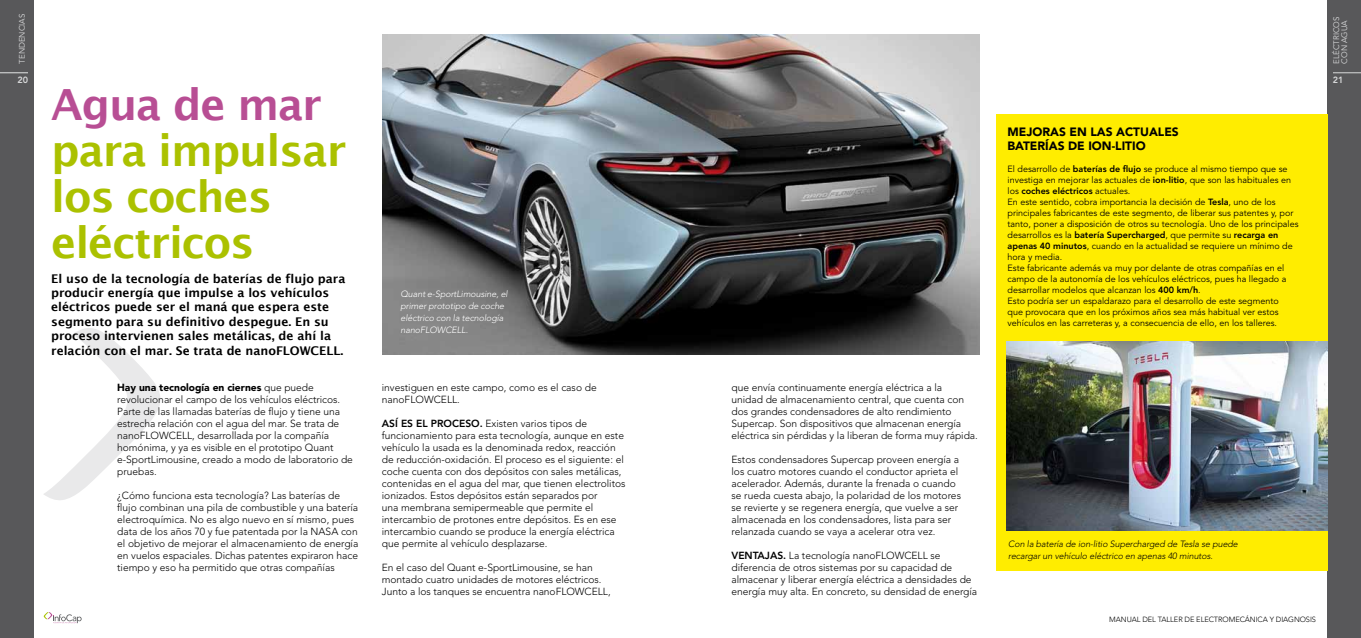
<style>
.page{position:relative;width:1361px;height:638px;background:#fff}
.page>*{position:absolute;margin:0;border:0;box-sizing:border-box;transform-origin:0 0}
.t1{font:600 43px/46px "Lucida Sans";letter-spacing:-.025em;color:#abc100}
.t2{font:600 43px "Lucida Sans";letter-spacing:-.025em;color:#b84e94}
.t3{font:600 12px/14.4px "Lucida Sans";color:#000}
.t4{font:900 12px/14px "Avenir";color:#000}
.t5{font:300 10.2px/12px "Avenir";color:#000}
.t6{font:9px/11px "Avenir";color:#000}
.t7{font:italic 300 9px/12px "Avenir";letter-spacing:-.01em;color:#000}
.t8{font:italic 300 9px/12px "Avenir";letter-spacing:-.01em;color:#fff}
.t9{font:800 9px "Avenir";color:#d9dadb}
.t10{font:8px/8px "Avenir";color:#d9dadb}
.t11{font:300 7.5px "Avenir";letter-spacing:-.01em;color:#000}
.s1{font-weight:900}
.s2{font-weight:800}
</style>
<div class="page">
<div style="left:0;top:0;width:34px;height:638px;background:#58585a"></div>
<svg style="left:0;top:73px;width:28px;height:1px"></svg>
<svg style="left:44px;top:612px;width:38px;height:12px"></svg>
<div style="left:1327px;top:0;width:34px;height:638px;background:#58585a"></div>
<svg style="left:1333px;top:73px;width:28px;height:1px"></svg>
<svg style="left:44px;top:328px;width:117px;height:172px"></svg>
<img style="left:382px;top:35px;width:597px;height:320px">
<div style="left:996px;top:115px;width:331px;height:456px;background:#ffed00"></div>
<img style="left:1007px;top:341px;width:320px;height:189px">
<p class="t10" style="left:18px;top:64px;width:52px;rotate:-90deg">TENDENCIAS</p>
<p class="t9" style="left:17px;top:74px;width:12px">20</p>
<h1 class="t2" style="left:51px;top:80px;width:272px">Agua de mar</h1>
<h1 class="t1" style="left:51px;top:127px;width:297px">para impulsar los coches eléctricos</h1>
<p class="t3" style="left:51px;top:271px;width:296px">El uso de la tecnología de baterías de flujo para producir energía que impulse a los vehículos eléctricos puede ser el maná que espera este segmento para su definitivo despegue. En su proceso intervienen sales metálicas, de ahí la relación con el mar. Se trata de nanoFLOWCELL.</p>
<p class="t5" style="left:117px;top:381px;width:224px"><span class="s1">HAY UNA TECNOLOGÍA EN CIERNES</span> que puede revolucionar el campo de los vehículos eléctricos.<br>Parte de las llamadas baterías de flujo y tiene una estrecha relación con el agua del mar. Se trata de nanoFLOWCELL</p>
<p class="t5" style="left:117px;top:429px;width:237px;text-indent:75px">, desarrollada por la compañía homónima, y ya es visible en el prototipo Quant e-SportLimousine, creado a modo de laboratorio de pruebas.</p>
<p class="t5" style="left:117px;top:489px;width:242px">¿Cómo funciona esta tecnología? Las baterías de flujo combinan una pila de combustible y una batería electroquímica. No es algo nuevo en sí mismo, pues data de los años 70 y fue patentada por la NASA</p>
<p class="t5" style="left:117px;top:525px;width:243px;text-align:justify;text-indent:224px">con el objetivo de mejorar el almacenamiento de energía en vuelos espaciales. Dichas patentes expiraron hace tiempo y eso ha permitido que otras compañías</p>
<p class="t8" style="left:400px;top:287px;width:109px">Quant e-SportLimousine, el primer prototipo de coche eléctrico con la tecnología nanoFLOWCELL.</p>
<p class="t5" style="left:382px;top:381px;width:216px">investiguen en este campo, como es el caso de nanoFLOWCELL</p>
<p class="t5" style="left:457px;top:393px;width:4px">.</p>
<p class="t5" style="left:382px;top:417px;width:245px"><span class="s2">ASÍ ES EL PROCESO.</span> Existen varios tipos de funcionamiento para esta tecnología, aunque en este vehículo la usada es la denominada redox, reacción de reducción-oxidación. El proceso es el siguiente: el coche cuenta con dos depósitos con sales metálicas, contenidas en el agua del mar, que tienen electrolitos ionizados. Estos depósitos están separados por<br>una membrana semipermeable que permite el intercambio de protones entre depósitos. Es en ese intercambio cuando se produce la energía eléctrica que permite al vehículo desplazarse.</p>
<p class="t5" style="left:382px;top:561px;width:221px">En el caso del Quant e-SportLimousine, se han montado cuatro unidades de motores eléctricos.<br>Junto a los tanques se encuentra nanoFLOWCELL</p>
<p class="t5" style="left:608px;top:585px;width:4px">,</p>
<p class="t5" style="left:731px;top:381px;width:248px">que envía continuamente energía eléctrica a la<br>unidad de almacenamiento central, que cuenta con dos grandes condensadores de alto rendimiento Supercap. Son dispositivos que almacenan energía eléctrica sin pérdidas y la liberan de forma muy rápida.</p>
<p class="t5" style="left:731px;top:453px;width:231px">Estos condensadores Supercap proveen energía a los cuatro motores cuando el conductor aprieta el acelerador. Además, durante la frenada o cuando se rueda cuesta abajo, la polaridad de los motores se revierte y se regenera energía, que vuelve a ser almacenada en los condensadores, lista para ser relanzada cuando se vaya a acelerar otra vez.</p>
<p class="t5" style="left:731px;top:549px;width:180px"><span class="s2">VENTAJAS.</span> La tecnología nanoFLOWCELL</p>
<p class="t5" style="left:731px;top:549px;width:247px;text-indent:199px">se diferencia de otros sistemas por su capacidad de almacenar y liberar energía eléctrica a densidades de energía muy alta. En concreto, su densidad de energía</p>
<p class="t4" style="left:1007px;top:124px;width:173px">MEJORAS EN LAS ACTUALES<br>BATERÍAS DE ION-LITIO</p>
<p class="t6" style="left:1007px;top:163px;width:293px">El desarrollo de <span class="s2">baterías de flujo</span> se produce al mismo tiempo que se investiga en mejorar las actuales de <span class="s2">ion-litio</span>, que son las habituales en los <span class="s2">coches eléctricos</span> actuales.<br>En este sentido, cobra importancia la decisión de <span class="s2">Tesla</span>, uno de los principales fabricantes de este segmento, de liberar sus patentes y, por tanto, poner a disposición de otros su tecnología. Uno de los principales desarrollos es la <span class="s2">batería Supercharged</span>, que permite su <span class="s2">recarga en apenas 40 minutos</span>, cuando en la actualidad se requiere un mínimo de hora y media.<br>Este fabricante además va muy por delante de otras compañías en el campo de la autonomía de los vehículos eléctricos, pues ha llegado a desarrollar modelos que alcanzan los <span class="s2">400 km/h</span>.<br>Esto podría ser un espaldarazo para el desarrollo de este segmento<br>que provocara que en los próximos años sea más habitual ver estos vehículos en las carreteras y, a consecuencia de ello, en los talleres.</p>
<p class="t10" style="left:1332px;top:64px;width:49px;rotate:-90deg">ELÉCTRICOS<br>CON AGUA</p>
<p class="t9" style="left:1333px;top:74px;width:12px">21</p>
<p class="t7" style="left:1008px;top:537px;width:231px">Con la batería de ion-litio Supercharged de Tesla se puede recargar un vehículo eléctrico en apenas 40 minutos.</p>
<p class="t11" style="left:1109px;top:615px;width:208px">Manual del Taller de Electrom ecánica y Diagnosis</p>
</div>
